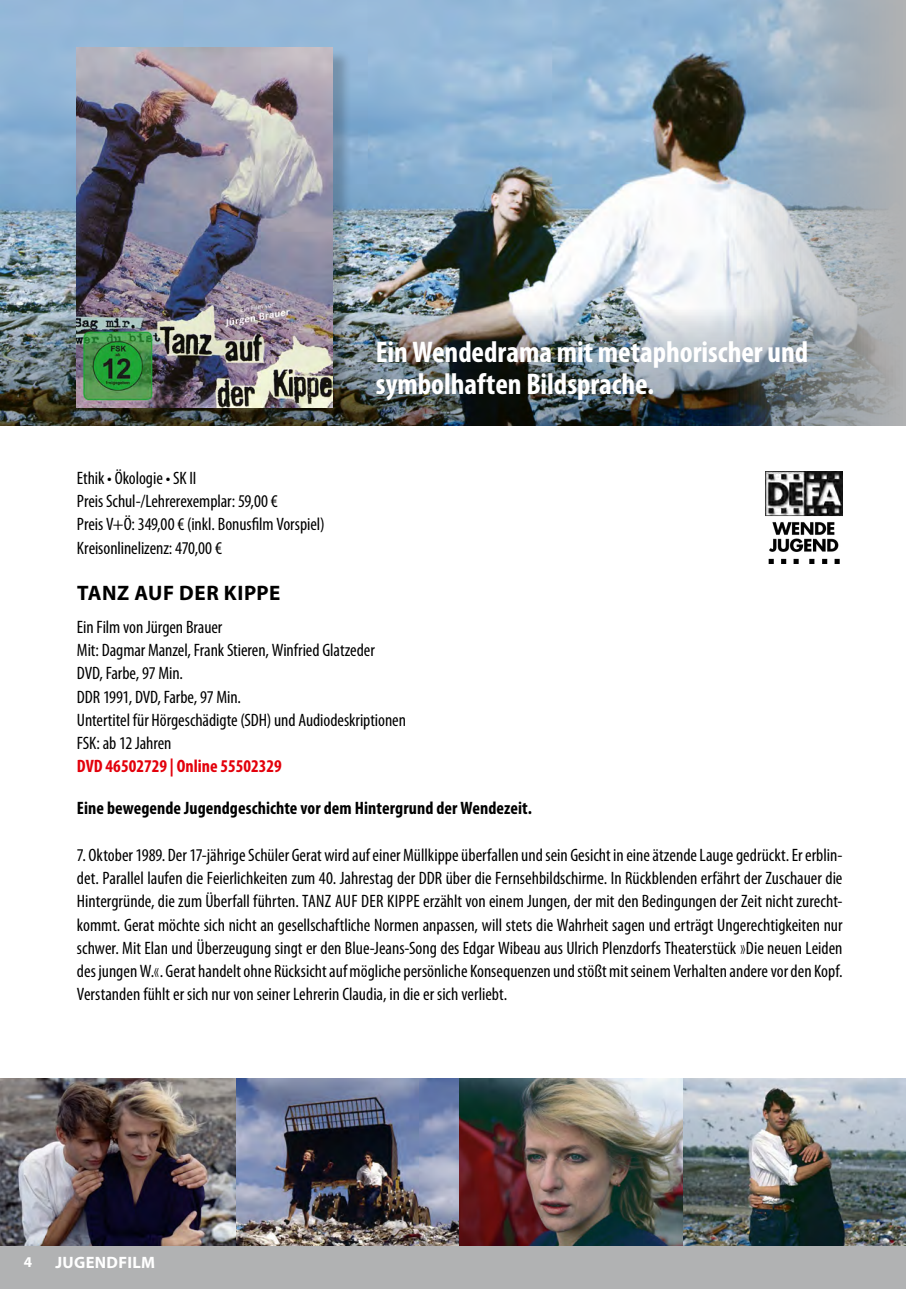
<style>
.page{position:relative;width:906px;height:1289px;background:#fff}
.page>*{position:absolute;margin:0;border:0;box-sizing:border-box;transform-origin:0 0}
.t1{font:700 condensed 30px/31.5px "Myriad Pro";color:#fff}
.t2{font:700 21px "Myriad Pro";letter-spacing:.025em;color:#000}
.t3{font:condensed 18px/23.2px "Myriad Pro";letter-spacing:-.005em;color:#000}
.t4{font:700 condensed 18px "Myriad Pro";letter-spacing:.005em;color:#000}
.t5{font:700 condensed 18px "Myriad Pro";color:#e3000b}
.t6{font:700 16.5px "Myriad Pro";letter-spacing:.02em;color:#fff}
.t7{font:700 15px "Myriad Pro";color:#fff}
.s1{font-family:"Corporate SBQ";font-weight:300;font-stretch:normal}
</style>
<div class="page">
<img style="left:236px;top:1078px;width:224px;height:168px">
<img style="left:460px;top:1078px;width:223px;height:168px">
<img style="left:0;top:1078px;width:236px;height:168px">
<img style="left:683px;top:1078px;width:223px;height:181px">
<div style="left:0;top:1246px;width:905px;height:42px;background:#b1b2b3"></div>
<img style="left:1px;top:0;width:905px;height:425px">
<div style="left:80px;top:50px;width:271px;height:376px;background:#000;opacity:.2"></div>
<img style="left:77px;top:47px;width:256px;height:360px">
<img style="left:766px;top:472px;width:76px;height:91px">
<h1 class="t1" style="left:376px;top:336px;width:434px">Ein Wendedrama mit metaphorischer und symbolhaften Bildsprache.</h1>
<p class="t3" style="left:77px;top:466px;width:249px">Ethik • Ökologie • SK II<br>Preis Schul-/Lehrerexemplar: 59,00 €<br>Preis V+Ö: 349,00 € (inkl. Bonusfilm Vorspiel)<br>Kreisonlinelizenz: 470,00 €</p>
<p class="t2" style="left:77px;top:579px;width:205px">TANZ AUF DER KIPPE</p>
<p class="t3" style="left:77px;top:615px;width:330px">Ein Film von Jürgen Brauer<br>Mit: Dagmar Manzel, Frank Stieren, Winfried Glatzeder<br>DVD, Farbe, 97 Min.<br>DDR 1991, DVD, Farbe, 97 Min.<br>Untertitel für Hörgeschädigte (SDH) und Audiodeskriptionen FSK: ab 12 Jahren</p>
<p class="t5" style="left:77px;top:755px;width:206px">DVD 46502729 | Online 55502329</p>
<p class="t4" style="left:77px;top:797px;width:456px">Eine bewegende Jugendgeschichte vor dem Hintergrund der Wendezeit.</p>
<p class="t3" style="left:77px;top:842px;width:767px;text-align:justify">7. Oktober 1989. Der 17-jährige Schüler Gerat wird auf einer Müllkippe überfallen und sein Gesicht in eine ätzende Lauge gedrückt. Er erblin&shy;det. Parallel laufen die Feierlichkeiten zum 40. Jahrestag der DDR über die Fernsehbildschirme. In Rückblenden erfährt der Zuschauer die Hintergründe, die zum Überfall führten. TANZ AUF DER KIPPE erzählt von einem Jungen, der mit den Bedingungen der Zeit nicht zurecht&shy;kommt. Gerat möchte sich nicht an gesellschaftliche Normen anpassen, will stets die Wahrheit sagen und erträgt Ungerechtigkeiten nur schwer. Mit Elan und Überzeugung singt er den Blue-Jeans-Song des Edgar Wibeau aus Ulrich Plenzdorfs Theaterstück <span class="s1">»</span>Die neuen Leiden des jungen W.<span class="s1">«</span>. Gerat handelt ohne Rücksicht auf mögliche persönliche Konsequenzen und stößt mit seinem Verhalten andere vor den Kopf.<br>Verstanden fühlt er sich nur von seiner Lehrerin Claudia, in die er sich verliebt.</p>
<p class="t7" style="left:24px;top:1252px;width:10px">4</p>
<p class="t6" style="left:55px;top:1251px;width:101px">JUGENDFILM</p>
</div>
